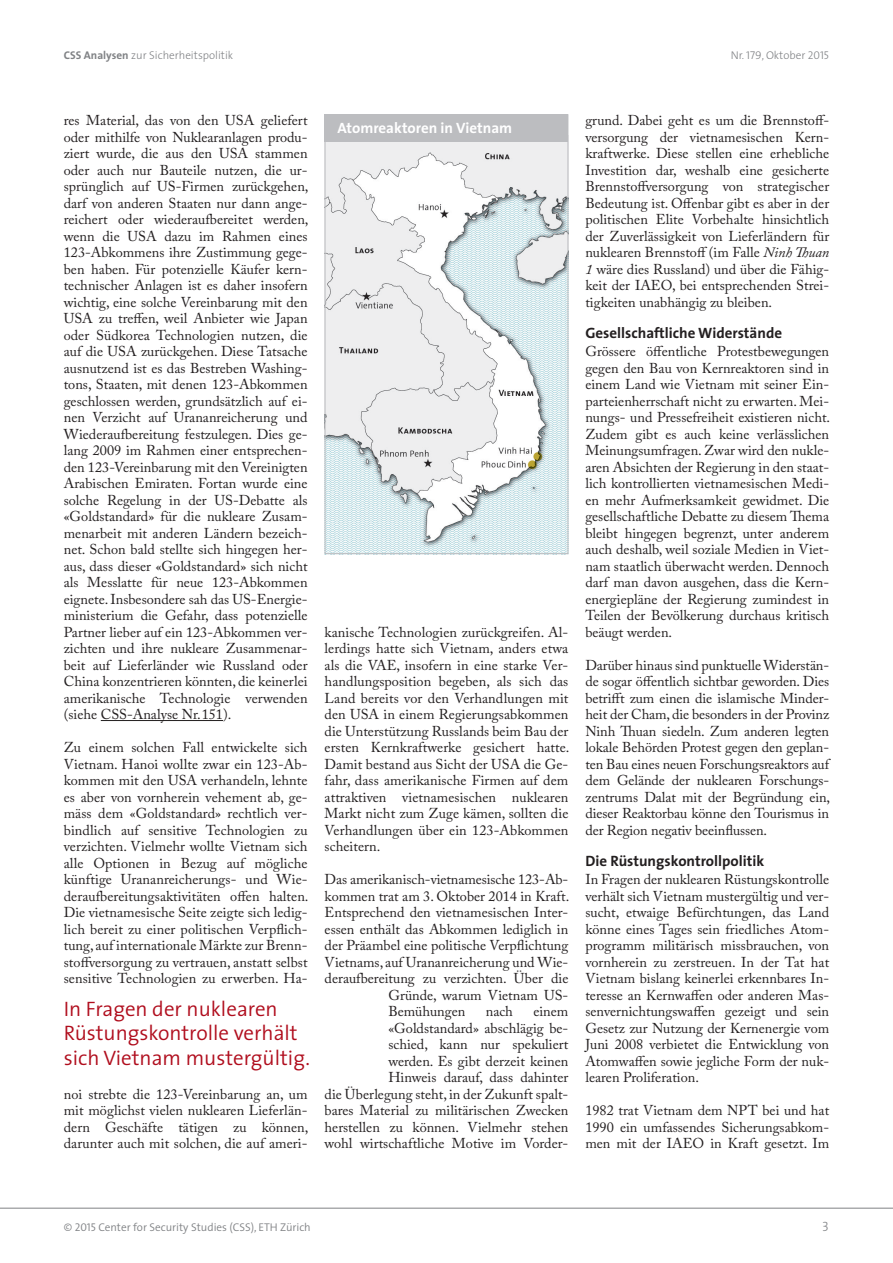
<style>
.page{position:relative;width:893px;height:1263px;background:#fff}
.page>*{position:absolute;margin:0;border:0;box-sizing:border-box;transform-origin:0 0}
.Quote_de{font:300 21px/24.8px "The Sans";color:#b00d1d}
.Lauftext_Titel_de{font:700 15px "The Sans";color:#231f20}
.Boxtitel_de{font:700 15px "The Sans";color:#fff}
.Text_de{font:14.25px/16.5px "Adobe Caslon Pro";color:#231f20;text-align:justify}
.t1{font:13.5px "The Sans Light Caps";color:#808285}
.t2{font:300 11.25px "The Sans";color:#808285}
.t3{font:300 11.25px "The Sans";color:#808285}
.s1{font-weight:700}
.s2{font-family:"The Sans Light Caps";font-weight:400}
.s3{font-style:italic}
.s4{font-family:"The Sans Semi Light Caps";font-weight:400}
</style>
<div class="page">
<hr style="left:0;top:1208px;width:893px;height:1px;background:#808285">
<hr style="left:101px;top:720px;width:122px;height:1px;background:#231f20">
<img style="left:327px;top:142px;width:239px;height:410px">
<div style="left:325px;top:114px;width:243px;height:28px;background:#bcbdc0"></div>
<p class="t2" style="left:64px;top:46px;width:171px"><span class="s1">CSS Analysen</span> zur Sicherheitspolitik</p>
<p class="t2" style="left:731px;top:46px;width:100px">Nr. <span class="s2">179</span>, Oktober <span class="s2">2015</span></p>
<p class="Text_de" style="left:64px;top:112px;width:246px">res Material, das von den USA geliefert oder mithilfe von Nuklearanlagen produ&shy;ziert wurde, die aus den USA stammen oder auch nur Bauteile nutzen, die ur&shy;sprünglich auf US-Firmen zurückgehen, darf von anderen Staaten nur dann ange&shy;reichert oder wiederaufbereitet werden, wenn die USA dazu im Rahmen eines 123-Abkommens ihre Zustimmung gege&shy;ben haben. Für potenzielle Käufer kern&shy;technischer Anlagen ist es daher insofern wichtig, eine solche Vereinbarung mit den USA zu treffen, weil Anbieter wie Japan oder Südkorea Technologien nutzen, die auf die USA zurückgehen. Diese Tatsache ausnutzend ist es das Bestreben Washing&shy;tons, Staaten, mit denen 123-Abkommen geschlossen werden, grundsätzlich auf ei&shy;nen Verzicht auf Urananreicherung und Wiederaufbereitung festzulegen. Dies ge&shy;lang 2009 im Rahmen einer entsprechen&shy;den 123-Vereinbarung mit den Vereinigten Arabischen Emiraten. Fortan wurde eine solche Regelung in der US-Debatte als «Goldstandard» für die nukleare Zusam&shy;menarbeit mit anderen Ländern bezeich&shy;net. Schon bald stellte sich hingegen her&shy;aus, dass dieser «Goldstandard» sich nicht als Messlatte für neue 123-Abkommen eignete. Insbesondere sah das US-Energie&shy;ministerium die Gefahr, dass potenzielle Partner lieber auf ein 123-Abkommen ver&shy;zichten und ihre nukleare Zusammenar&shy;beit auf Lieferländer wie Russland oder China konzentrieren könnten, die keinerlei amerikanische Technologie verwenden (siehe CSS-Analyse Nr.151).</p>
<p class="Text_de" style="left:64px;top:739px;width:246px">Zu einem solchen Fall entwickelte sich Vietnam. Hanoi wollte zwar ein 123-Ab&shy;kommen mit den USA verhandeln, lehnte es aber von vornherein vehement ab, ge&shy;mäss dem «Goldstandard» rechtlich ver&shy;bindlich auf sensitive Technologien zu verzichten. Vielmehr wollte Vietnam sich alle Optionen in Bezug auf mögliche künftige Urananreicherungs- und Wie&shy;deraufbereitungsaktivitäten offen halten.<br>Die vietnamesische Seite zeigte sich ledig&shy;lich bereit zu einer politischen Verpflich&shy;tung, auf internationale Märkte zur Brenn&shy;stoffversorgung zu vertrauen, anstatt selbst sensitive Technologien zu erwerben. Ha-</p>
<p class="Quote_de" style="left:64px;top:995px;width:248px">In Fragen der nuklearen<br>Rüstungskontrolle verhält sich Vietnam mustergültig.</p>
<p class="Text_de" style="left:64px;top:1085px;width:246px">noi strebte die 123-Vereinbarung an, um mit möglichst vielen nuklearen Lieferlän&shy;dern Geschäfte tätigen zu können, darunter auch mit solchen, die auf ameri-</p>
<p class="Boxtitel_de" style="left:337px;top:116px;width:176px">Atomreaktoren in Vietnam</p>
<p class="Text_de" style="left:325px;top:623px;width:246px">kanische Technologien zurückgreifen. Al&shy;lerdings hatte sich Vietnam, anders etwa als die VAE, insofern in eine starke Ver&shy;handlungsposition begeben, als sich das Land bereits vor den Verhandlungen mit den USA in einem Regierungsabkommen die Unterstützung Russlands beim Bau der ersten Kernkraftwerke gesichert hatte.<br>Damit bestand aus Sicht der USA die Ge&shy;fahr, dass amerikanische Firmen auf dem attraktiven vietnamesischen nuklearen Markt nicht zum Zuge kämen, sollten die Verhandlungen über ein 123-Abkommen scheitern.</p>
<p class="Text_de" style="left:325px;top:871px;width:245px">Das amerikanisch-vietnamesische 123-Ab-</p>
<p class="Text_de" style="left:325px;top:887px;width:246px">kommen trat am 3. Oktober 2014 in Kraft.</p>
<p class="Text_de" style="left:325px;top:904px;width:245px">Entsprechend den vietnamesischen Inter-</p>
<p class="Text_de" style="left:325px;top:920px;width:245px">essen enthält das Abkommen lediglich in</p>
<p class="Text_de" style="left:325px;top:937px;width:245px">der Präambel eine politische Verpflichtung</p>
<p class="Text_de" style="left:325px;top:953px;width:245px">Vietnams, auf Urananreicherung und Wie-</p>
<p class="Text_de" style="left:325px;top:970px;width:245px">deraufbereitung zu verzichten. Über die</p>
<p class="Text_de" style="left:388px;top:986px;width:181px">Gründe, warum Vietnam US-</p>
<p class="Text_de" style="left:388px;top:1003px;width:78px">Bemühungen</p>
<p class="Text_de" style="left:486px;top:1003px;width:29px">nach</p>
<p class="Text_de" style="left:325px;top:1003px;width:245px;text-align:right">einem<br>«Goldstandard» abschlägig be-<br>schied, kann nur spekuliert<br>werden. Es gibt derzeit keinen<br>Hinweis darauf, dass dahinter<br>die Überlegung steht, in der Zukunft spalt&shy;bares Material zu militärischen Zwecken herstellen zu können. Vielmehr stehen wohl wirtschaftliche Motive im Vorder-</p>
<p class="Text_de" style="left:585px;top:112px;width:245px">grund. Dabei geht es um die Brennstoff&shy;versorgung der vietnamesischen Kern&shy;kraftwerke. Diese stellen eine erhebliche Investition dar, weshalb eine gesicherte Brennstoffversorgung von strategischer Bedeutung ist. Offenbar gibt es aber in der politischen Elite Vorbehalte hinsichtlich der Zuverlässigkeit von Lieferländern für nuklearen Brennstoff (im Falle <span class="s3">Ninh Thuan 1</span> wäre dies Russland) und über die Fähig&shy;keit der IAEO, bei entsprechenden Strei&shy;tigkeiten unabhängig zu bleiben.</p>
<p class="Lauftext_Titel_de" style="left:585px;top:320px;width:198px">Gesellschaftliche Widerstände</p>
<p class="Text_de" style="left:585px;top:343px;width:246px">Grössere öffentliche Protestbewegungen gegen den Bau von Kernreaktoren sind in einem Land wie Vietnam mit seiner Ein&shy;parteienherrschaft nicht zu erwarten. Mei&shy;nungs- und Pressefreiheit existieren nicht.<br>Zudem gibt es auch keine verlässlichen Meinungsumfragen. Zwar wird den nukle&shy;aren Absichten der Regierung in den staat&shy;lich kontrollierten vietnamesischen Medi&shy;en mehr Aufmerksamkeit gewidmet. Die gesellschaftliche Debatte zu diesem Thema bleibt hingegen begrenzt, unter anderem auch deshalb, weil soziale Medien in Viet&shy;nam staatlich überwacht werden. Dennoch darf man davon ausgehen, dass die Kern&shy;energiepläne der Regierung zumindest in Teilen der Bevölkerung durchaus kritisch beäugt werden.</p>
<p class="Text_de" style="left:585px;top:656px;width:246px">Darüber hinaus sind punktuelle Widerstän&shy;de sogar öffentlich sichtbar geworden. Dies betrifft zum einen die islamische Minder&shy;heit der Cham, die besonders in der Provinz Ninh Thuan siedeln. Zum anderen legten lokale Behörden Protest gegen den geplan&shy;ten Bau eines neuen Forschungsreaktors auf dem Gelände der nuklearen Forschungs&shy;zentrums Dalat mit der Begründung ein, dieser Reaktorbau könne den Tourismus in der Region negativ beeinflussen.</p>
<p class="Lauftext_Titel_de" style="left:585px;top:848px;width:180px">Die Rüstungskontrollpolitik</p>
<p class="Text_de" style="left:585px;top:871px;width:245px">In Fragen der nuklearen Rüstungskontrolle verhält sich Vietnam mustergültig und ver&shy;sucht, etwaige Befürchtungen, das Land könne eines Tages sein friedliches Atom&shy;programm militärisch missbrauchen, von vornherein zu zerstreuen. In der Tat hat Vietnam bislang keinerlei erkennbares In&shy;teresse an Kernwaffen oder anderen Mas&shy;senvernichtungswaffen gezeigt und sein Gesetz zur Nutzung der Kernenergie vom Juni 2008 verbietet die Entwicklung von Atomwaffen sowie jegliche Form der nuk&shy;learen Proliferation.</p>
<p class="Text_de" style="left:585px;top:1102px;width:245px">1982 trat Vietnam dem NPT bei und hat 1990 ein umfassendes Sicherungsabkom&shy;men mit der IAEO in Kraft gesetzt. Im</p>
<p class="t3" style="left:64px;top:1217px;width:249px">© <span class="s4">2015</span> Center for Security Studies (CSS), ETH Zürich</p>
<p class="t1" style="left:822px;top:1215px;width:8px">3</p>
</div>
